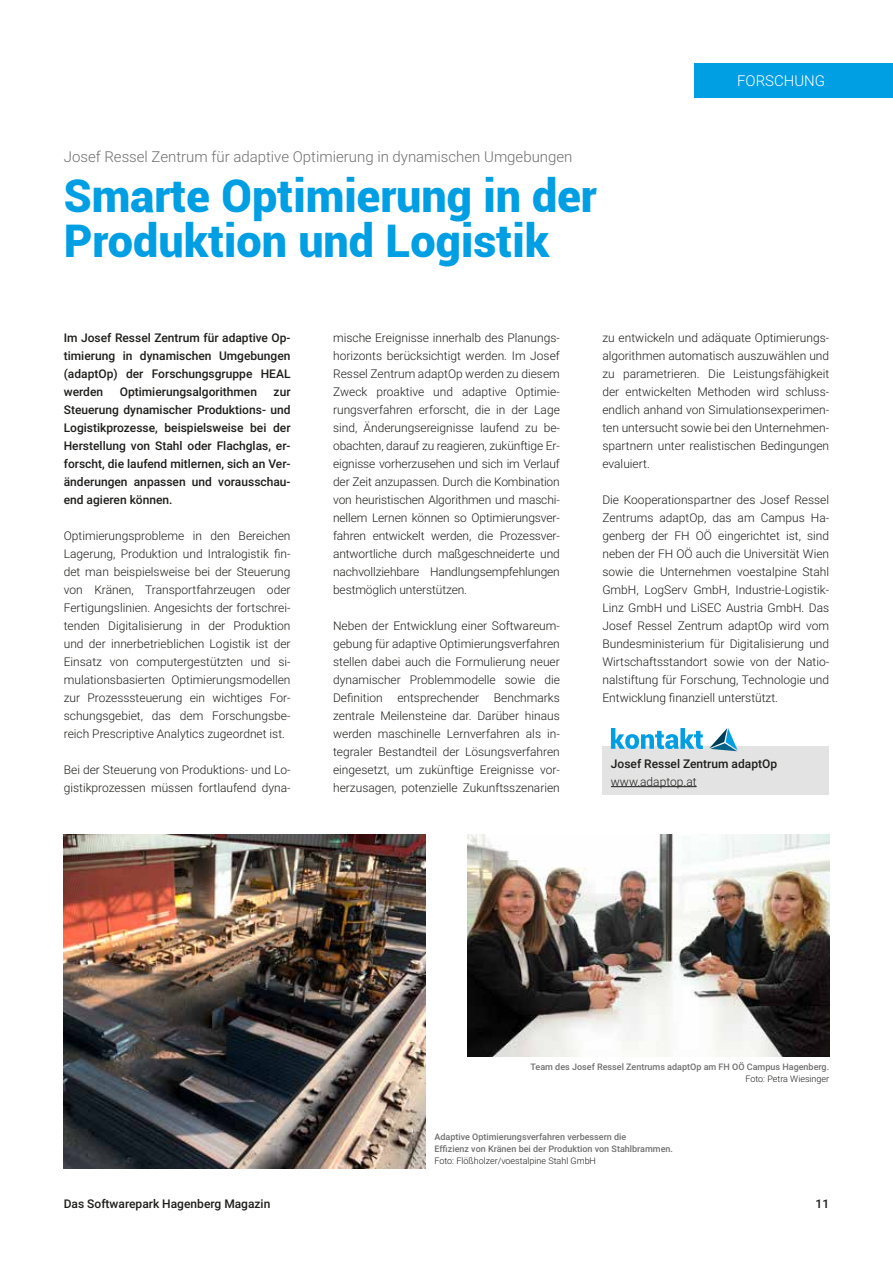
<style>
.page{position:relative;width:893px;height:1263px;background:#fff}
.page>*{position:absolute;margin:0;border:0;box-sizing:border-box;transform-origin:0 0}
.t1{font:900 45px/45px "Roboto";color:#009fe3}
.t2{font:300 15px "Roboto";color:#706f6f}
.t3{font:300 15px "Roboto";color:#fff}
.t4{font:300 12px/18px "Roboto";color:#1d1d1b;text-align:justify}
.t5{font:500 12px/18px "Roboto";color:#1d1d1b;text-align:justify}
.t6{font:500 9px/12px "Roboto";color:#706f6f}
.t7{font:300 9px "Roboto";color:#1d1d1b}
</style>
<div class="page">
<div style="left:694px;top:64px;width:199px;height:34px;background:#009fe3"></div>
<img style="left:468px;top:835px;width:361px;height:221px">
<img style="left:64px;top:835px;width:361px;height:333px">
<div style="left:602px;top:746px;width:227px;height:48px;background:#e3e3e3"></div>
<hr style="left:611px;top:786px;width:86px;height:1px;background:#1d1d1b">
<svg style="left:611px;top:728px;width:92px;height:21px"></svg>
<svg style="left:709px;top:728px;width:28px;height:23px"></svg>
<p class="t2" style="left:64px;top:146px;width:510px">Josef Ressel Zentrum für adaptive Optimierung in dynamischen Umgebungen</p>
<h1 class="t1" style="left:64px;top:172px;width:535px">Smarte Optimierung in der<br>Produktion und Logistik</h1>
<p class="t3" style="left:737px;top:71px;width:90px">FORSCHUNG</p>
<p class="t5" style="left:64px;top:328px;width:228px">Im Josef Ressel Zentrum für adaptive Op&shy;timierung in dynamischen Umgebungen (adaptOp) der Forschungsgruppe HEAL werden</p>
<p class="t5" style="left:120px;top:382px;width:139px">Optimierungsalgorithmen</p>
<p class="t5" style="left:64px;top:382px;width:228px;text-indent:210px">zur Steuerung dynamischer Produktions- und Logistikprozesse, beispielsweise bei der Herstellung von Stahl oder Flachglas, er&shy;forscht, die laufend mitlernen, sich an Ver&shy;änderungen anpassen und vorausschau&shy;end agieren können.</p>
<p class="t4" style="left:64px;top:526px;width:228px">Optimierungsprobleme in den Bereichen Lagerung, Produktion und Intralogistik fin&shy;det man beispielsweise bei der Steuerung von Kränen, Transportfahrzeugen oder Fertigungslinien. Angesichts der fortschrei&shy;tenden Digitalisierung in der Produktion und der innerbetrieblichen Logistik ist der Einsatz von computergestützten und si&shy;mulationsbasierten Optimierungsmodellen zur Prozesssteuerung ein wichtiges For&shy;schungsgebiet, das dem Forschungsbe&shy;reich Prescriptive Analytics zugeordnet ist.</p>
<p class="t4" style="left:64px;top:760px;width:228px">Bei der Steuerung von Produktions- und Lo&shy;gistikprozessen müssen fortlaufend dyna-</p>
<p class="t4" style="left:333px;top:328px;width:228px">mische Ereignisse innerhalb des Planungs&shy;horizonts berücksichtigt werden. Im Josef Ressel Zentrum adaptOp werden zu diesem Zweck proaktive und adaptive Optimie&shy;rungsverfahren erforscht, die in der Lage sind, Änderungsereignisse laufend zu be&shy;obachten, darauf zu reagieren, zukünftige Er&shy;eignisse vorherzusehen und sich im Verlauf der Zeit anzupassen. Durch die Kombination von heuristischen Algorithmen und maschi&shy;nellem Lernen können so Optimierungsver&shy;fahren entwickelt werden, die Prozessver&shy;antwortliche durch maßgeschneiderte und nachvollziehbare Handlungsempfehlungen bestmöglich unterstützen.</p>
<p class="t4" style="left:333px;top:616px;width:228px">Neben der Entwicklung einer Softwareum&shy;gebung für adaptive Optimierungsverfahren stellen dabei auch die Formulierung neuer dynamischer Problemmodelle sowie die Definition entsprechender Benchmarks zentrale Meilensteine dar. Darüber hinaus werden maschinelle Lernverfahren als in&shy;tegraler Bestandteil der Lösungsverfahren eingesetzt, um zukünftige Ereignisse vor&shy;herzusagen, potenzielle Zukunftsszenarien</p>
<p class="t4" style="left:602px;top:328px;width:228px">zu entwickeln und adäquate Optimierungs&shy;algorithmen automatisch auszuwählen und zu parametrieren. Die Leistungsfähigkeit der entwickelten Methoden wird schluss&shy;endlich anhand von Simulationsexperimen&shy;ten untersucht sowie bei den Unternehmen&shy;spartnern unter realistischen Bedingungen evaluiert.</p>
<p class="t4" style="left:602px;top:490px;width:228px">Die Kooperationspartner des Josef Ressel Zentrums adaptOp, das am Campus Ha&shy;genberg der FH OÖ eingerichtet ist, sind neben der FH OÖ auch die Universität Wien sowie die Unternehmen voestalpine Stahl GmbH, LogServ GmbH, Industrie-Logistik-Linz GmbH und LiSEC Austria GmbH. Das Josef Ressel Zentrum adaptOp wird vom Bundesministerium für Digitalisierung und Wirtschaftsstandort sowie von der Natio&shy;nalstiftung für Forschung, Technologie und Entwicklung finanziell unterstützt.</p>
<p class="t5" style="left:611px;top:754px;width:168px">Josef Ressel Zentrum adaptOp</p>
<p class="t4" style="left:611px;top:772px;width:87px">www.adaptop.at</p>
<p class="t6" style="left:530px;top:1060px;width:300px">Team des Josef Ressel Zentrums adaptOp am FH OÖ Campus Hagenberg.</p>
<p class="t7" style="left:745px;top:1072px;width:85px">Foto: Petra Wiesinger</p>
<p class="t6" style="left:434px;top:1130px;width:240px">Adaptive Optimierungsverfahren verbessern die<br>Effizienz von Kränen bei der Produktion von Stahlbrammen.</p>
<p class="t7" style="left:434px;top:1154px;width:163px">Foto: Flößholzer/voestalpine Stahl GmbH</p>
<p class="t5" style="left:64px;top:1194px;width:208px">Das Softwarepark Hagenberg Magazin</p>
<p class="t5" style="left:815px;top:1194px;width:15px">11</p>
</div>
